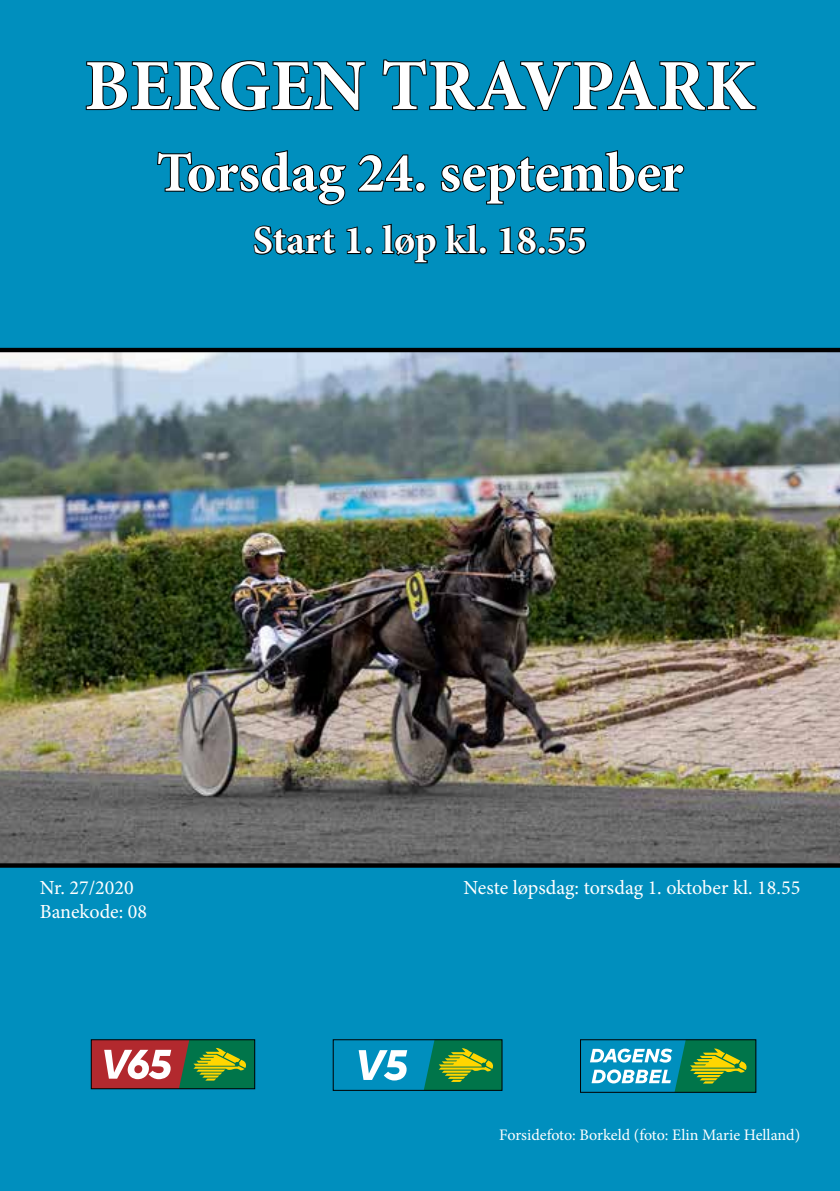
<style>
.page{position:relative;width:840px;height:1191px;background:#fff}
.page>*{position:absolute;margin:0;border:0;box-sizing:border-box;transform-origin:0 0}
.t1{font:700 72px "Minion Pro";color:#fff}
.t2{font:700 56px "Minion Pro";color:#fff}
.t3{font:700 40px "Minion Pro";color:#fff}
.t4{font:20px/24px "Minion Pro";color:#fff}
.t5{font:16px "Minion Pro";letter-spacing:-.005em;color:#fff}
</style>
<div class="page">
<div style="left:0;top:0;width:839px;height:1191px;background:#008fbe"></div>
<img style="left:0;top:348px;width:839px;height:519px">
<svg style="left:85px;top:60px;width:281px;height:52px"></svg>
<svg style="left:382px;top:59px;width:375px;height:52px"></svg>
<svg style="left:157px;top:150px;width:190px;height:56px"></svg>
<svg style="left:357px;top:154px;width:57px;height:38px"></svg>
<div style="left:415px;top:182px;width:10px;height:10px;border:2px solid #000;border-radius:50%"></div>
<svg style="left:440px;top:150px;width:245px;height:55px"></svg>
<svg style="left:253px;top:225px;width:83px;height:30px"></svg>
<svg style="left:346px;top:226px;width:16px;height:29px"></svg>
<div style="left:365px;top:246px;width:7px;height:9px;border:2px solid #000;border-radius:50%"></div>
<svg style="left:382px;top:223px;width:55px;height:41px"></svg>
<svg style="left:444px;top:223px;width:35px;height:32px"></svg>
<div style="left:478px;top:246px;width:8px;height:9px;border:2px solid #000;border-radius:50%"></div>
<svg style="left:499px;top:226px;width:38px;height:29px"></svg>
<div style="left:537px;top:246px;width:8px;height:9px;border:2px solid #000;border-radius:50%"></div>
<svg style="left:547px;top:227px;width:40px;height:28px"></svg>
<div style="left:91px;top:1039px;width:98px;height:49px;background:#b2292e"></div>
<svg style="left:104px;top:1049px;width:67px;height:30px"></svg>
<svg style="left:179px;top:1041px;width:74px;height:46px;background:#428438"></svg>
<div style="left:91px;top:1039px;width:164px;height:50px;border:1px solid #000"></div>
<svg style="left:358px;top:1050px;width:49px;height:30px"></svg>
<svg style="left:424px;top:1041px;width:76px;height:47px;background:#368b42"></svg>
<div style="left:332px;top:1039px;width:170px;height:51px;border:1px solid #000"></div>
<svg style="left:590px;top:1041px;width:164px;height:49px"></svg>
<div style="left:579px;top:1039px;width:177px;height:53px;border:1px solid #000"></div>
<h1 class="t1" style="left:84px;top:35px;width:672px">BERGEN TRAVPARK</h1>
<h2 class="t2" style="left:156px;top:133px;width:528px">Torsdag 24. september</h2>
<h3 class="t3" style="left:253px;top:212px;width:335px">Start 1. løp kl. 18.55</h3>
<p class="t4" style="left:40px;top:875px;width:109px">Nr. 27/2020<br>Banekode: 08</p>
<p class="t4" style="left:463px;top:875px;width:338px">Neste løpsdag: torsdag 1. oktober kl. 18.55</p>
<p class="t5" style="left:499px;top:1124px;width:302px">Forsidefoto: Borkeld (foto: Elin Marie Helland)</p>
</div>
